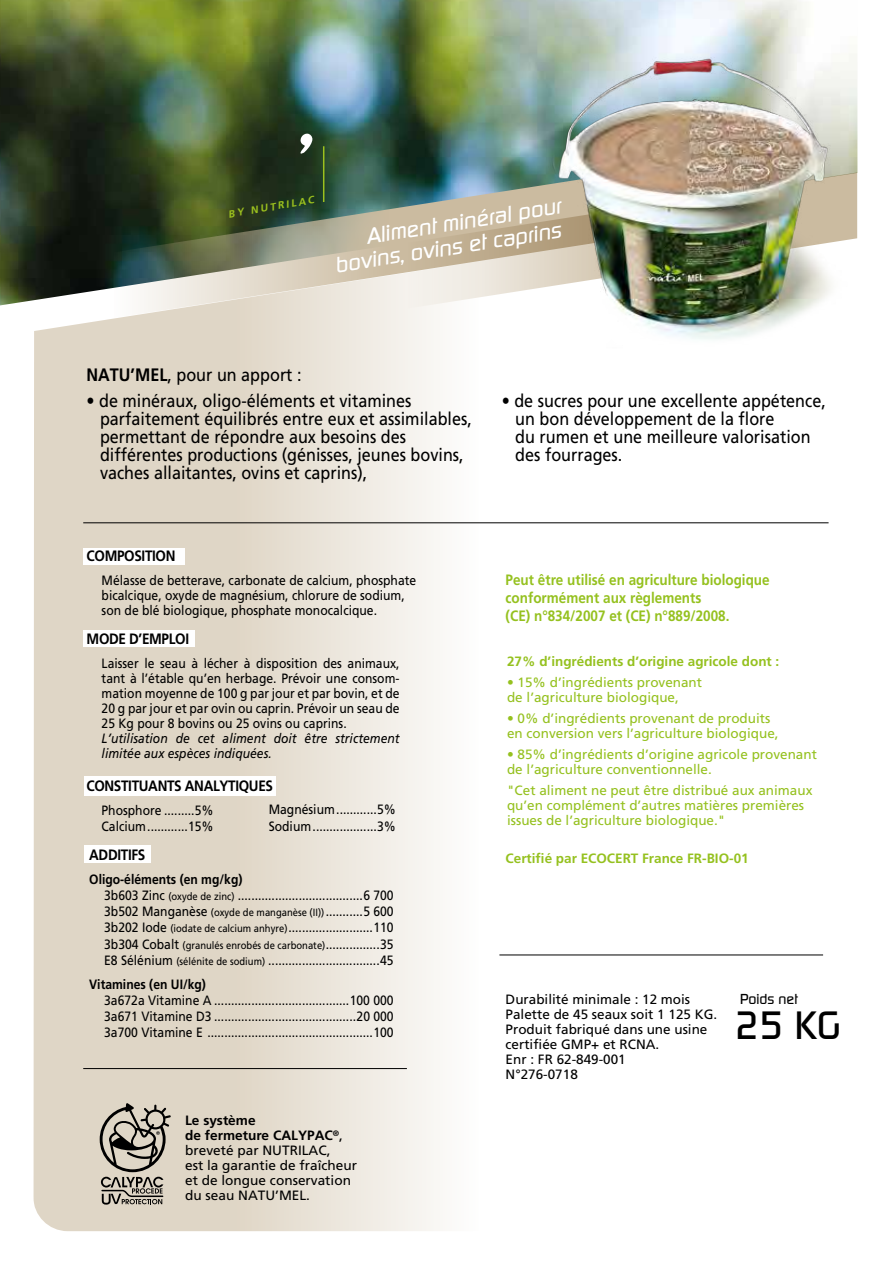
<style>
.page{position:relative;width:893px;height:1263px;background:#fff}
.page>*{position:absolute;margin:0;border:0;box-sizing:border-box;transform-origin:0 0}
.t1{font:500 39.15px "Continuum";color:#000}
.t2{font:italic 500 22.2px/23.7px "Continuum";color:#fff;text-align:right}
.t3{font:18px/18px "Frutiger";color:#000;scale:.9 1}
.t4{font:700 15px/18px "Frutiger";color:#95c11f;scale:.9 1}
.t5{font:700 15px "Frutiger";letter-spacing:-.025em;color:#000;scale:.9 1}
.t6{font:500 14.4px "Continuum";color:#000}
.t7{font:13.5px/16.2px "Frutiger";color:#000;scale:.9 1}
.t8{font:13.5px/15px "Frutiger";color:#95c11f}
.t9{font:13.5px/15px "Frutiger";color:#000}
.t10{font:italic 13.5px/15px "Frutiger";color:#000;scale:.9 1}
.t11{font:700 13.5px "Frutiger";color:#95c11f}
.t12{font:700 13.5px "Frutiger";color:#000;scale:.9 1}
.t13{font:italic 700 10.35px "Frutiger";color:#9bc01e}
.s1{font-weight:700}
.s2{font-size:10.5px}
</style>
<div class="page">
<img style="left:0;top:0;width:806px;height:305px">
<svg style="left:113px;top:173px;width:294px;height:88px;background:#57664b"></svg>
<svg style="left:407px;top:172px;width:96px;height:133px;background:#abada0"></svg>
<svg style="left:33px;top:261px;width:446px;height:970px"></svg>
<svg style="left:299px;top:134px;width:13px;height:21px"></svg>
<hr style="left:323px;top:146px;width:1px;height:56px;background:#9bc01e">
<div style="left:85px;top:845px;width:66px;height:18px;background:#fff"></div>
<div style="left:85px;top:776px;width:191px;height:20px;background:#fff"></div>
<div style="left:83px;top:630px;width:112px;height:17px;background:#fff"></div>
<div style="left:83px;top:548px;width:102px;height:17px;background:#fff"></div>
<hr style="left:83px;top:1068px;width:324px;height:1px;background:#000">
<svg style="left:100px;top:1103px;width:71px;height:102px;background:#a19a8f"></svg>
<hr style="left:83px;top:522px;width:746px;height:1px;background:#000">
<hr style="left:499px;top:954px;width:324px;height:1px;background:#000">
<img style="left:503px;top:23px;width:355px;height:316px">
<p class="t13" style="left:227px;top:208px;width:88px;rotate:-10deg">BY NUTRILAC</p>
<h2 class="t2" style="left:329px;top:230px;width:234px;rotate:-9deg">Aliment minéral pour bovins, ovins et caprins</h2>
<h3 class="t3" style="left:86px;top:366px;width:241px"><span class="s1">NATU’MEL</span>, pour un apport :</h3>
<h3 class="t3" style="left:100px;top:392px;width:415px;text-indent:-14px">• de minéraux, oligo-éléments et vitamines parfaitement équilibrés entre eux et assimilables, permettant de répondre aux besoins des différentes productions (génisses, jeunes bovins, vaches allaitantes, ovins et caprins),</h3>
<h3 class="t3" style="left:515px;top:392px;width:347px;text-indent:-14px">• de sucres pour une excellente appétence, un bon développement de la flore<br>du rumen et une meilleure valorisation des fourrages.</h3>
<p class="t5" style="left:87px;top:547px;width:100px">COMPOSITION</p>
<p class="t7" style="left:102px;top:573px;width:351px;line-height:15px">Mélasse de betterave, carbonate de calcium, phosphate bicalcique, oxyde de magnésium, chlorure de sodium, son de blé biologique, phosphate monocalcique.</p>
<p class="t5" style="left:87px;top:629px;width:115px">MODE D’EMPLOI</p>
<p class="t7" style="left:102px;top:655px;width:333px;line-height:15px;text-align:justify">Laisser le seau à lécher à disposition des animaux, tant à l’étable qu’en herbage. Prévoir une consom&shy;mation moyenne de 100 g par jour et par bovin, et de 20 g par jour et par ovin ou caprin. Prévoir un seau de 25 Kg pour 8 bovins ou 25 ovins ou caprins.</p>
<p class="t10" style="left:102px;top:730px;width:333px">L’utilisation de cet aliment doit être strictement limitée aux espèces indiquées.</p>
<p class="t5" style="left:86px;top:777px;width:209px">CONSTITUANTS ANALYTIQUES</p>
<p class="t7" style="left:101px;top:802px;width:126px">Phosphore .........5%<br>Calcium............15%</p>
<p class="t7" style="left:269px;top:802px;width:143px">Magnésium............5%<br>Sodium...................3%</p>
<p class="t5" style="left:89px;top:846px;width:64px">ADDITIFS</p>
<p class="t7" style="left:104px;top:871px;width:323px;text-indent:-15px"><span class="s1">Oligo-éléments (en mg/kg)<br></span>3b603 Zinc <span class="s2">(oxyde de zinc)</span> .....................................6 700<br>3b502 Manganèse <span class="s2">(oxyde de manganèse (II))</span>...........5 600<br>3b202 Iode <span class="s2">(iodate de calcium anhyre)</span>.........................110<br>3b304 Cobalt <span class="s2">(granulés enrobés de carbonate)</span>................35<br>E8 Sélénium <span class="s2">(sélénite de sodium)</span> .................................45</p>
<p class="t12" style="left:89px;top:976px;width:131px">Vitamines (en UI/kg)</p>
<p class="t7" style="left:104px;top:992px;width:323px;text-align:justify">3a672a Vitamine A ........................................100 000<br>3a671 Vitamine D3 ..........................................20 000<br>3a700 Vitamine E .................................................100</p>
<p class="t9" style="left:185px;top:1113px;width:173px"><span class="s1">Le système<br>de fermeture CALYPAC</span><sup>®</sup>, breveté par NUTRILAC,<br>est la garantie de fraîcheur et de longue conservation du seau NATU’MEL.</p>
<p class="t4" style="left:506px;top:571px;width:295px">Peut être utilisé en agriculture biologique conformément aux règlements<br>(CE) n°834/2007 et (CE) n°889/2008.</p>
<p class="t11" style="left:507px;top:654px;width:274px">27% d’ingrédients d’origine agricole dont :</p>
<p class="t8" style="left:507px;top:675px;width:197px">• 15% d’ingrédients provenant de l’agriculture biologique,</p>
<p class="t8" style="left:507px;top:711px;width:273px">• 0% d’ingrédients provenant de produits en conversion vers l’agriculture biologique,</p>
<p class="t8" style="left:507px;top:747px;width:311px">• 85% d’ingrédients d’origine agricole provenant de l’agriculture conventionnelle.</p>
<p class="t8" style="left:507px;top:783px;width:307px">"Cet aliment ne peut être distribué aux animaux qu’en complément d’autres matières premières issues de l’agriculture biologique."</p>
<p class="t11" style="left:506px;top:851px;width:245px">Certifié par ECOCERT France FR-BIO-01</p>
<p class="t9" style="left:506px;top:992px;width:213px">Durabilité minimale : 12 mois<br>Palette de 45 seaux soit 1 125 KG.<br>Produit fabriqué dans une usine certifiée GMP+ et RCNA.<br>Enr : FR 62-849-001<br>N°276-0718</p>
<p class="t6" style="left:740px;top:990px;width:59px">Poids net</p>
<h1 class="t1" style="left:734px;top:1000px;width:109px">25 KG</h1>
</div>
